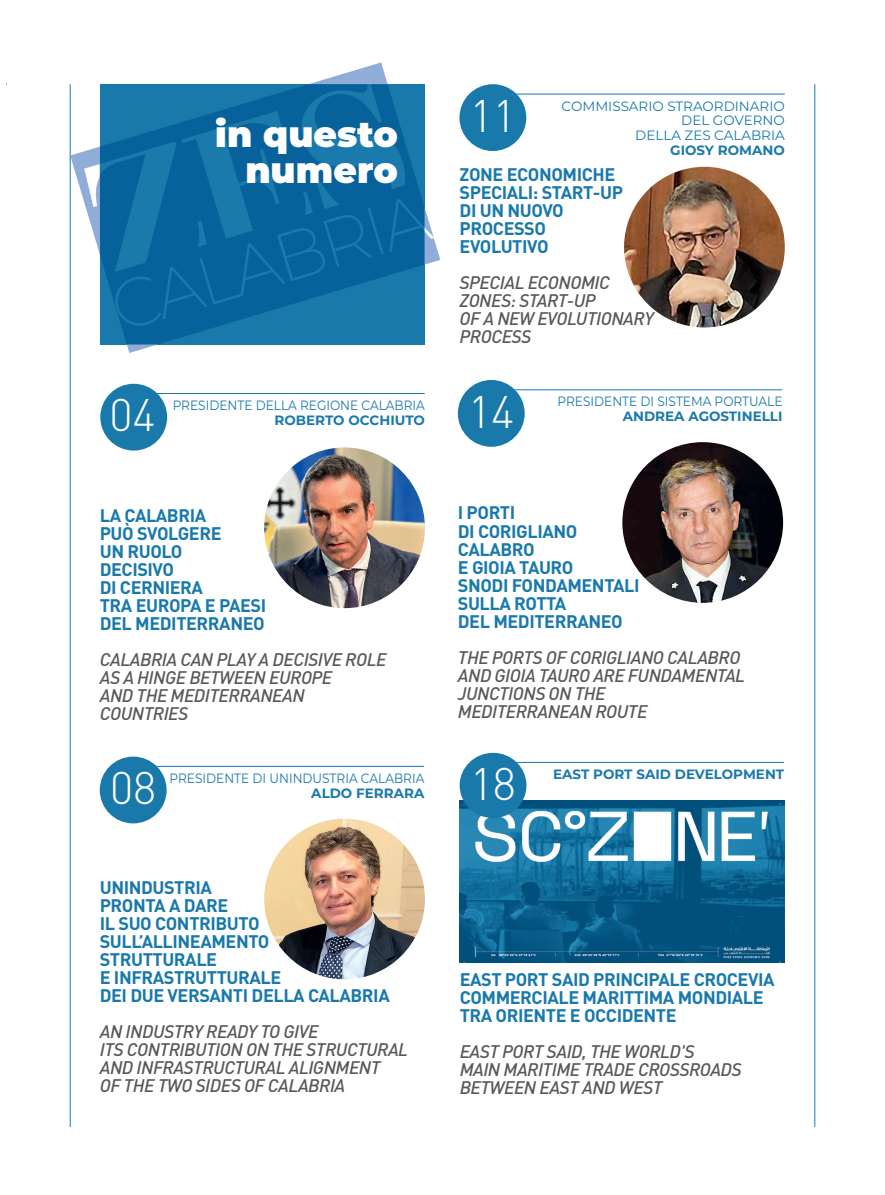
<style>
.page{position:relative;width:885px;height:1195px;background:#fff}
.page>*{position:absolute;margin:0;border:0;box-sizing:border-box;transform-origin:0 0}
.t1{font:300 45px "DIN";letter-spacing:-.005em;color:#fff}
.t2{font:900 36px/36px "Montserrat";color:#fff;text-align:right}
.t3{font:700 18px/18px "DIN";letter-spacing:-.025em;color:#1979ab}
.t4{font:italic 500 18px/18px "DIN";letter-spacing:-.025em;color:#57585a}
.t5{font:13.5px "Montserrat";color:#1979ab;scale:.9 1}
.t6{font:700 13.5px "Montserrat";color:#1979ab}
.t7{font:13.5px/14.7px "Montserrat";color:#1979ab;text-align:right}
</style>
<div class="page">
<hr style="left:133px;top:766px;width:291px;height:1px;background:#1979ab">
<div style="left:100px;top:756px;width:67px;height:67px;background:#1979ab;border-radius:50%"></div>
<img style="left:459px;top:800px;width:325px;height:162px">
<hr style="left:492px;top:762px;width:291px;height:1px;background:#1979ab">
<div style="left:459px;top:753px;width:67px;height:65px;background:#1979ab;border-radius:50%"></div>
<img style="left:264px;top:819px;width:161px;height:160px;border-radius:50%">
<img style="left:624px;top:167px;width:160px;height:160px;border-radius:50%">
<hr style="left:491px;top:389px;width:291px;height:1px;background:#1979ab">
<div style="left:458px;top:380px;width:66px;height:67px;background:#1979ab;border-radius:50%"></div>
<img style="left:622px;top:442px;width:161px;height:161px;border-radius:50%">
<img style="left:264px;top:447px;width:161px;height:161px;border-radius:50%">
<hr style="left:133px;top:393px;width:291px;height:1px;background:#1979ab">
<div style="left:100px;top:384px;width:67px;height:67px;background:#1979ab;border-radius:50%"></div>
<hr style="left:492px;top:94px;width:292px;height:1px;background:#1979ab">
<div style="left:459px;top:84px;width:67px;height:67px;background:#1979ab;border-radius:50%"></div>
<hr style="left:70px;top:84px;width:1px;height:1043px;background:#1979ab">
<hr style="left:814px;top:84px;width:1px;height:1043px;background:#1979ab">
<img style="left:424px;top:207px;width:16px;height:58px">
<img style="left:309px;top:62px;width:78px;height:22px">
<img style="left:127px;top:344px;width:31px;height:9px">
<img style="left:71px;top:147px;width:29px;height:107px">
<img style="left:100px;top:84px;width:324px;height:260px">
<h2 class="t2" style="left:215px;top:117px;width:184px">in questo numero</h2>
<h1 class="t1" style="left:110px;top:399px;width:48px">04</h1>
<p class="t5" style="left:173px;top:397px;width:282px">PRESIDENTE DELLA REGIONE CALABRIA</p>
<p class="t6" style="left:274px;top:412px;width:152px">ROBERTO OCCHIUTO</p>
<p class="t3" style="left:100px;top:509px;width:168px">LA CALABRIA<br>PUÒ SVOLGERE<br>UN RUOLO<br>DECISIVO<br>DI CERNIERA<br>TRA EUROPA E PAESI<br>DEL MEDITERRANEO</p>
<p class="t4" style="left:100px;top:653px;width:288px">CALABRIA CAN PLAY A DECISIVE ROLE<br>AS A HINGE BETWEEN EUROPE<br>AND THE MEDITERRANEAN<br>COUNTRIES</p>
<h1 class="t1" style="left:470px;top:100px;width:48px">11</h1>
<p class="t7" style="left:561px;top:99px;width:225px">COMMISSARIO STRAORDINARIO<br>DEL GOVERNO<br>DELLA ZES CALABRIA</p>
<p class="t6" style="left:670px;top:142px;width:116px">GIOSY ROMANO</p>
<p class="t3" style="left:459px;top:168px;width:165px">ZONE ECONOMICHE<br>SPECIALI: START-UP<br>DI UN NUOVO<br>PROCESSO<br>EVOLUTIVO</p>
<p class="t4" style="left:459px;top:276px;width:196px">SPECIAL ECONOMIC<br>ZONES: START-UP<br>OF A NEW EVOLUTIONARY<br>PROCESS</p>
<h1 class="t1" style="left:468px;top:396px;width:48px">14</h1>
<p class="t5" style="left:557px;top:394px;width:251px">PRESIDENTE DI SISTEMA PORTUALE</p>
<p class="t6" style="left:622px;top:408px;width:161px">ANDREA AGOSTINELLI</p>
<p class="t3" style="left:458px;top:506px;width:183px">I PORTI<br>DI CORIGLIANO<br>CALABRO<br>E GIOIA TAURO<br>SNODI FONDAMENTALI<br>SULLA ROTTA<br>DEL MEDITERRANEO</p>
<p class="t4" style="left:458px;top:650px;width:289px">THE PORTS OF CORIGLIANO CALABRO<br>AND GIOIA TAURO ARE FUNDAMENTAL<br>JUNCTIONS ON THE<br>MEDITERRANEAN ROUTE</p>
<h1 class="t1" style="left:470px;top:768px;width:48px">18</h1>
<h1 class="t1" style="left:110px;top:772px;width:48px">08</h1>
<p class="t6" style="left:553px;top:766px;width:232px">EAST PORT SAID DEVELOPMENT</p>
<p class="t5" style="left:169px;top:770px;width:285px">PRESIDENTE DI UNINDUSTRIA CALABRIA</p>
<p class="t6" style="left:311px;top:785px;width:114px">ALDO FERRARA</p>
<p class="t3" style="left:100px;top:881px;width:291px">UNINDUSTRIA<br>PRONTA A DARE<br>IL SUO CONTRIBUTO<br>SULL’ALLINEAMENTO<br>STRUTTURALE<br>E INFRASTRUTTURALE<br>DEI DUE VERSANTI DELLA CALABRIA</p>
<p class="t4" style="left:100px;top:1025px;width:310px">AN INDUSTRY READY TO GIVE<br>ITS CONTRIBUTION ON THE STRUCTURAL<br>AND INFRASTRUCTURAL ALIGNMENT<br>OF THE TWO SIDES OF CALABRIA</p>
<p class="t3" style="left:459px;top:972px;width:316px">EAST PORT SAID PRINCIPALE CROCEVIA<br>COMMERCIALE MARITTIMA MONDIALE<br>TRA ORIENTE E OCCIDENTE</p>
<p class="t4" style="left:459px;top:1044px;width:283px">EAST PORT SAID, THE WORLD'S<br>MAIN MARITIME TRADE CROSSROADS<br>BETWEEN EAST AND WEST</p>
</div>
